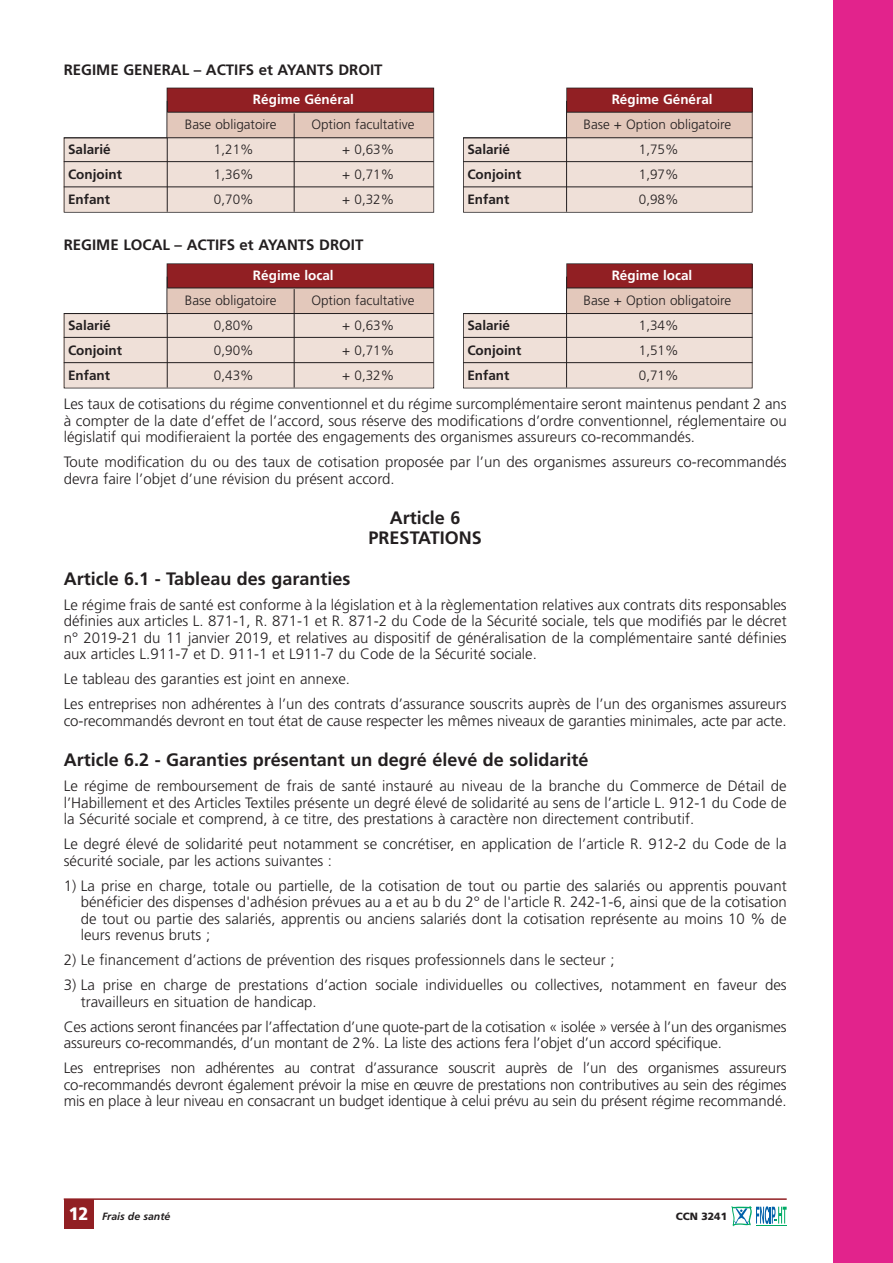
<style>
.page{position:relative;width:893px;height:1263px;background:#fff}
.page>*{position:absolute;margin:0;border:0;box-sizing:border-box;transform-origin:0 0}
.t1{font:700 18px/19.5px "Frutiger";color:#231f20;text-align:center}
.t2{font:900 18px "Frutiger";color:#fff;scale:.9 1}
.t3{font:300 15px/16.5px "Frutiger";color:#231f20;text-align:justify}
.t4{font:700 15px "Frutiger";color:#231f20}
.t5{font:300 13.5px "Frutiger";color:#231f20}
.t6{font:700 13.5px "Frutiger";color:#231f20}
.t7{font:700 13.5px "Frutiger";color:#fff}
.t8{font:italic 700 10.5px "Frutiger";color:#231f20}
.t9{font:900 10.5px "Frutiger";color:#231f20}
</style>
<div class="page">
<div style="left:833px;top:0;width:60px;height:1263px;background:#e2238c"></div>
<div style="left:64px;top:1199px;width:30px;height:30px;background:#911f23"></div>
<hr style="left:64px;top:1198px;width:723px;height:2px;background:#911f23">
<svg style="left:731px;top:1206px;width:55px;height:20px"></svg>
<hr style="left:756px;top:1225px;width:30px;height:1px;background:#00ab66">
<svg style="left:64px;top:88px;width:370px;height:125px;background:#d9bdb7"></svg>
<svg style="left:463px;top:88px;width:289px;height:125px;background:#dbc1bc"></svg>
<svg style="left:64px;top:263px;width:370px;height:125px;background:#d9bdb7"></svg>
<svg style="left:463px;top:263px;width:289px;height:125px;background:#dcc2bc"></svg>
<p class="t4" style="left:64px;top:64px;width:320px">REGIME GENERAL – ACTIFS et AYANTS DROIT</p>
<p class="t7" style="left:253px;top:94px;width:102px">Régime Général</p>
<p class="t5" style="left:185px;top:119px;width:93px">Base obligatoire</p>
<p class="t5" style="left:311px;top:119px;width:105px">Option facultative</p>
<p class="t6" style="left:68px;top:144px;width:44px">Salarié</p>
<p class="t5" style="left:214px;top:144px;width:41px">1,21%</p>
<p class="t5" style="left:342px;top:144px;width:53px">+ 0,63%</p>
<p class="t6" style="left:68px;top:169px;width:55px">Conjoint</p>
<p class="t5" style="left:214px;top:169px;width:41px">1,36%</p>
<p class="t5" style="left:342px;top:169px;width:53px">+ 0,71%</p>
<p class="t6" style="left:68px;top:194px;width:44px">Enfant</p>
<p class="t5" style="left:214px;top:194px;width:41px">0,70%</p>
<p class="t5" style="left:342px;top:194px;width:53px">+ 0,32%</p>
<p class="t4" style="left:64px;top:239px;width:301px">REGIME LOCAL – ACTIFS et AYANTS DROIT</p>
<p class="t7" style="left:253px;top:270px;width:82px">Régime local</p>
<p class="t5" style="left:185px;top:295px;width:93px">Base obligatoire</p>
<p class="t5" style="left:311px;top:295px;width:105px">Option facultative</p>
<p class="t6" style="left:68px;top:320px;width:44px">Salarié</p>
<p class="t5" style="left:214px;top:320px;width:41px">0,80%</p>
<p class="t5" style="left:342px;top:320px;width:53px">+ 0,63%</p>
<p class="t6" style="left:68px;top:345px;width:55px">Conjoint</p>
<p class="t5" style="left:214px;top:345px;width:41px">0,90%</p>
<p class="t5" style="left:342px;top:345px;width:53px">+ 0,71%</p>
<p class="t6" style="left:68px;top:370px;width:44px">Enfant</p>
<p class="t5" style="left:214px;top:370px;width:41px">0,43%</p>
<p class="t5" style="left:342px;top:370px;width:53px">+ 0,32%</p>
<p class="t7" style="left:612px;top:94px;width:102px">Régime Général</p>
<p class="t5" style="left:583px;top:119px;width:149px">Base + Option obligatoire</p>
<p class="t6" style="left:467px;top:144px;width:44px">Salarié</p>
<p class="t5" style="left:639px;top:144px;width:41px">1,75%</p>
<p class="t6" style="left:467px;top:169px;width:55px">Conjoint</p>
<p class="t5" style="left:639px;top:169px;width:41px">1,97%</p>
<p class="t6" style="left:467px;top:194px;width:44px">Enfant</p>
<p class="t5" style="left:639px;top:194px;width:41px">0,98%</p>
<p class="t7" style="left:612px;top:270px;width:82px">Régime local</p>
<p class="t5" style="left:583px;top:295px;width:149px">Base + Option obligatoire</p>
<p class="t6" style="left:467px;top:320px;width:44px">Salarié</p>
<p class="t5" style="left:639px;top:320px;width:41px">1,34%</p>
<p class="t6" style="left:467px;top:345px;width:55px">Conjoint</p>
<p class="t5" style="left:639px;top:345px;width:41px">1,51%</p>
<p class="t6" style="left:467px;top:370px;width:44px">Enfant</p>
<p class="t5" style="left:639px;top:370px;width:41px">0,71%</p>
<p class="t3" style="left:64px;top:397px;width:724px">Les taux de cotisations du régime conventionnel et du régime surcomplémentaire seront maintenus pendant 2 ans à compter de la date d’effet de l’accord, sous réserve des modifications d’ordre conventionnel, réglementaire ou législatif qui modifieraient la portée des engagements des organismes assureurs co-recommandés.</p>
<p class="t3" style="left:64px;top:455px;width:724px">Toute modification du ou des taux de cotisation proposée par l’un des organismes assureurs co-recommandés devra faire l’objet d’une révision du présent accord.</p>
<p class="t1" style="left:369px;top:510px;width:115px">Article 6<br>PRESTATIONS</p>
<p class="t1" style="left:64px;top:570px;width:288px">Article 6.1 - Tableau des garanties</p>
<p class="t3" style="left:64px;top:597px;width:724px">Le régime frais de santé est conforme à la législation et à la règlementation relatives aux contrats dits responsables définies aux articles L. 871-1, R. 871-1 et R. 871-2 du Code de la Sécurité sociale, tels que modifiés par le décret n° 2019-21 du 11 janvier 2019, et relatives au dispositif de généralisation de la complémentaire santé définies aux articles L.911-7 et D. 911-1 et L911-7 du Code de la Sécurité sociale.</p>
<p class="t3" style="left:64px;top:668px;width:724px;line-height:25px">Le tableau des garanties est joint en annexe.<br>Les entreprises non adhérentes à l’un des contrats d’assurance souscrits auprès de l’un des organismes assureurs</p>
<p class="t3" style="left:64px;top:713px;width:724px">co-recommandés devront en tout état de cause respecter les mêmes niveaux de garanties minimales, acte par acte.</p>
<p class="t1" style="left:64px;top:752px;width:526px">Article 6.2 - Garanties présentant un degré élevé de solidarité</p>
<p class="t3" style="left:64px;top:779px;width:724px">Le régime de remboursement de frais de santé instauré au niveau de la branche du Commerce de Détail de l’Habillement et des Articles Textiles présente un degré élevé de solidarité au sens de l’article L. 912-1 du Code de la Sécurité sociale et comprend, à ce titre, des prestations à caractère non directement contributif.</p>
<p class="t3" style="left:64px;top:837px;width:724px">Le degré élevé de solidarité peut notamment se concrétiser, en application de l’article R. 912-2 du Code de la sécurité sociale, par les actions suivantes :</p>
<p class="t3" style="left:81px;top:879px;width:707px;text-indent:-17px">1) La prise en charge, totale ou partielle, de la cotisation de tout ou partie des salariés ou apprentis pouvant bénéficier des dispenses d'adhésion prévues au a et au b du 2° de l'article R. 242-1-6, ainsi que de la cotisation de tout ou partie des salariés, apprentis ou anciens salariés dont la cotisation représente au moins 10 % de leurs revenus bruts ;</p>
<p class="t3" style="left:64px;top:953px;width:552px">2) Le financement d’actions de prévention des risques professionnels dans le secteur ;</p>
<p class="t3" style="left:81px;top:978px;width:707px;text-indent:-17px">3) La prise en charge de prestations d’action sociale individuelles ou collectives, notamment en faveur des travailleurs en situation de handicap.</p>
<p class="t3" style="left:64px;top:1020px;width:724px">Ces actions seront financées par l’affectation d’une quote-part de la cotisation « isolée » versée à l’un des organismes assureurs co-recommandés, d’un montant de 2%. La liste des actions fera l’objet d’un accord spécifique.</p>
<p class="t3" style="left:64px;top:1061px;width:724px">Les entreprises non adhérentes au contrat d’assurance souscrit auprès de l’un des organismes assureurs co-recommandés devront également prévoir la mise en œuvre de prestations non contributives au sein des régimes mis en place à leur niveau en consacrant un budget identique à celui prévu au sein du présent régime recommandé.</p>
<p class="t2" style="left:69px;top:1206px;width:24px">12</p>
<p class="t8" style="left:102px;top:1212px;width:70px">Frais de santé</p>
<p class="t9" style="left:676px;top:1212px;width:53px">CCN 3241</p>
</div>
